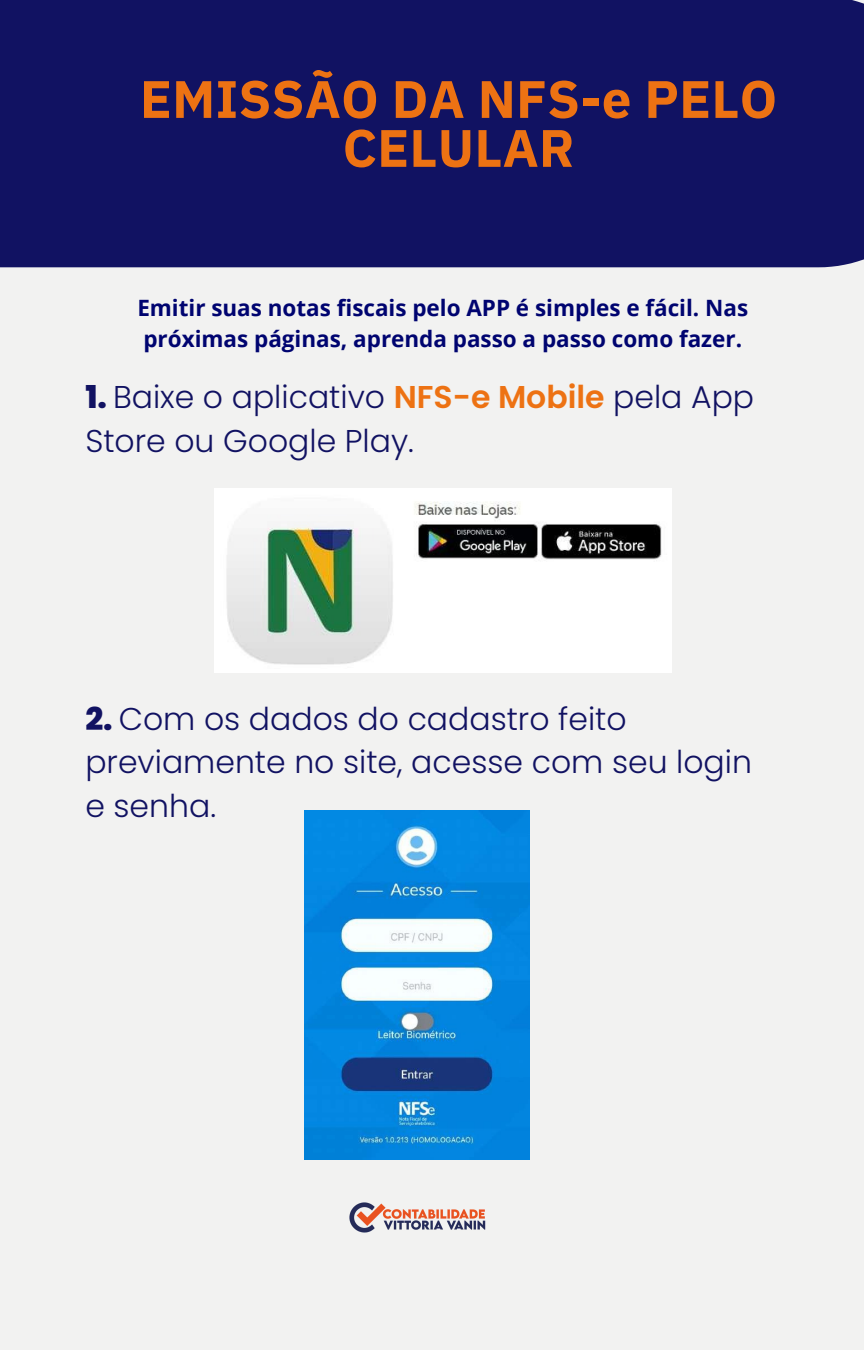
<style>
.page{position:relative;width:864px;height:1350px;background:#f2f2f1}
.page>*{position:absolute;margin:0;border:0;box-sizing:border-box;transform-origin:0 0}
.t1{font:700 52.65px/49.1px "IBM Plex Sans";letter-spacing:.005em;color:#ed7213;text-align:center}
.t2{font:300 31.5px/43.9px "Poppins";color:#111262}
.t3{font:700 22.5px/30.4px "Open Sans";color:#000470}
.s1{font-weight:800}
.s2{font-weight:600;color:#ed7213}
</style>
<div class="page">
<div style="left:0;top:0;width:864px;height:267px;background:#111262"></div>
<img style="left:214px;top:489px;width:458px;height:184px">
<img style="left:305px;top:811px;width:224px;height:349px">
<img style="left:349px;top:1202px;width:137px;height:31px">
<p class="t1" style="left:140px;top:74px;width:639px">EMISSÃO DA NFS-e PELO<br>CELULAR</p>
<p class="t3" style="left:137px;top:292px;width:612px">Emitir suas notas fiscais pelo APP é simples e fácil. Nas próximas páginas, aprenda passo a passo como fazer.</p>
<p class="t2" style="left:85px;top:375px;width:670px"><span class="s1">1.</span> Baixe o aplicativo <span class="s2">NFS-e Mobile</span> pela App<br>Store ou Google Play.</p>
<p class="t2" style="left:85px;top:697px;width:668px"><span class="s1">2.</span> Com os dados do cadastro feito previamente no site, acesse com seu login e senha.</p>
</div>
